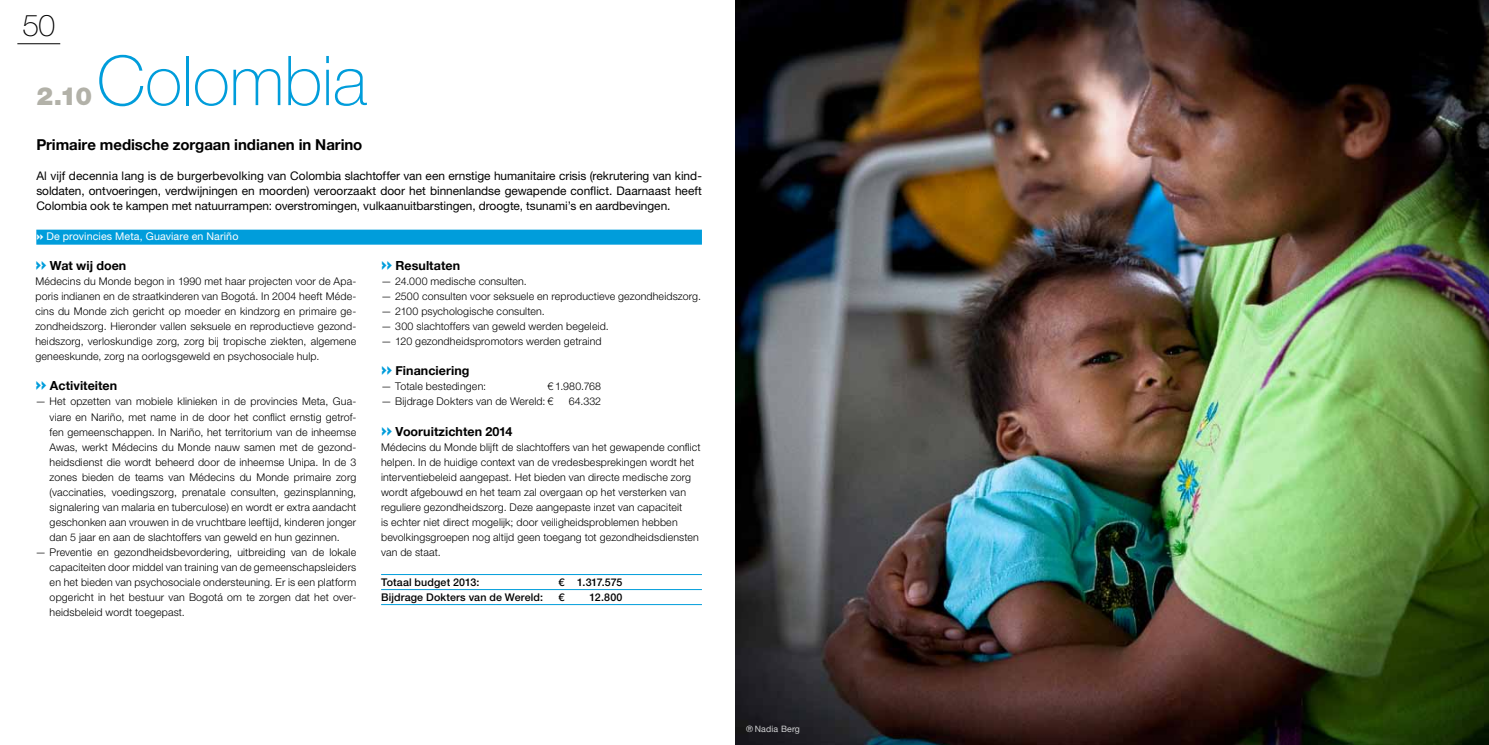
<style>
.page{position:relative;width:1489px;height:745px;background:#fff}
.page>*{position:absolute;margin:0;border:0;box-sizing:border-box;transform-origin:0 0}
.t1{font:100 68.75px "Helvetica Neue LT Std";letter-spacing:-.005em;color:#009ddb}
.t2{font:100 30px "Helvetica Neue LT Std";color:#000}
.t3{font:900 25px "Helvetica Neue LT Std";color:#b2b1a8}
.t4{font:700 15px "Helvetica Neue";letter-spacing:-.005em;color:#000}
.t5{font:700 12.5px "Helvetica Neue";letter-spacing:.005em;color:#000}
.t6{font:11.88px/15px "Helvetica Neue LT Std";letter-spacing:-.005em;color:#000;text-align:justify}
.t7{font:300 10.62px/15px "Helvetica Neue LT Std";letter-spacing:.015em;color:#000;text-align:justify}
.t8{font:500 10.62px "Helvetica Neue LT Std";letter-spacing:.015em;color:#000}
.t9{font:10.62px "Helvetica Neue LT Std";letter-spacing:.01em;color:#fff}
.t10{font:8.75px "Helvetica Neue";letter-spacing:.02em;color:#d0d1d2}
.s1{font-family:"DIN";font-weight:900}
.s2{font-family:"DIN";font-weight:900;font-size:16.25px;color:#009ddb}
</style>
<div class="page">
<hr style="left:17px;top:43px;width:43px;height:1px;background:#000">
<div style="left:36px;top:229px;width:666px;height:15px;background:#009ddb"></div>
<hr style="left:381px;top:574px;width:321px;height:1px;background:#009ddb">
<hr style="left:381px;top:589px;width:321px;height:1px;background:#009ddb">
<hr style="left:381px;top:604px;width:321px;height:1px;background:#009ddb">
<img style="left:735px;top:0;width:753px;height:744px">
<h2 class="t2" style="left:22px;top:8px;width:34px">50</h2>
<h1 class="t1" style="left:97px;top:41px;width:272px">Colombia</h1>
<h3 class="t4" style="left:36px;top:135px;width:327px">Primaire medische zorgaan indianen in Narino</h3>
<p class="t6" style="left:36px;top:168px;width:667px">Al vijf decennia lang is de burgerbevolking van Colombia slachtoffer van een ernstige humanitaire crisis (rekrutering van kind&shy;soldaten, ontvoeringen, verdwijningen en moorden) veroorzaakt door het binnenlandse gewapende conflict. Daarnaast heeft Colombia ook te kampen met natuurrampen: overstromingen, vulkaanuitbarstingen, droogte, tsunami’s en aardbevingen.</p>
<p class="t9" style="left:36px;top:230px;width:204px"><span class="s1">»</span> De provincies Meta, Guaviare en Nariño</p>
<p class="t5" style="left:35px;top:258px;width:92px"><span class="s2">››</span> Wat wij doen</p>
<p class="t7" style="left:35px;top:274px;width:322px">Médecins du Monde begon in 1990 met haar projecten voor de Apa&shy;poris indianen en de straatkinderen van Bogotá. In 2004 heeft Méde&shy;cins du Monde zich gericht op moeder en kindzorg en primaire ge&shy;zondheidszorg. Hieronder vallen seksuele en reproductieve gezond&shy;heidszorg, verloskundige zorg, zorg bij tropische ziekten, algemene geneeskunde, zorg na oorlogsgeweld en psychosociale hulp.</p>
<p class="t5" style="left:35px;top:378px;width:83px"><span class="s2">››</span> Activiteiten</p>
<p class="t7" style="left:50px;top:394px;width:308px;text-indent:-14px">— Het opzetten van mobiele klinieken in de provincies Meta, Gua&shy;viare en Nariño, met name in de door het conflict ernstig getrof&shy;fen gemeenschappen. In Nariño, het territorium van de inheemse Awas, werkt Médecins du Monde nauw samen met de gezond&shy;heidsdienst die wordt beheerd door de inheemse Unipa. In de 3 zones bieden de teams van Médecins du Monde primaire zorg (vaccinaties, voedingszorg, prenatale consulten, gezinsplanning, signalering van malaria en tuberculose) en wordt er extra aandacht geschonken aan vrouwen in de vruchtbare leeftijd, kinderen jonger dan 5 jaar en aan de slachtoffers van geweld en hun gezinnen.</p>
<p class="t7" style="left:50px;top:544px;width:308px;text-indent:-14px">— Preventie en gezondheidsbevordering, uitbreiding van de lokale capaciteiten door middel van training van de gemeenschapsleiders en het bieden van psychosociale ondersteuning. Er is een platform opgericht in het bestuur van Bogotá om te zorgen dat het over&shy;heidsbeleid wordt toegepast.</p>
<h3 class="t3" style="left:36px;top:81px;width:57px">2.10</h3>
<p class="t5" style="left:381px;top:258px;width:80px"><span class="s2">››</span> Resultaten</p>
<p class="t7" style="left:381px;top:274px;width:147px">— 24.000 medische consulten.</p>
<p class="t7" style="left:381px;top:289px;width:321px">— 2500 consulten voor seksuele en reproductieve gezondheidszorg.</p>
<p class="t7" style="left:381px;top:304px;width:165px">— 2100 psychologische consulten.</p>
<p class="t7" style="left:381px;top:319px;width:229px">— 300 slachtoffers van geweld werden begeleid.</p>
<p class="t7" style="left:381px;top:334px;width:222px">— 120 gezondheidspromotors werden getraind</p>
<p class="t5" style="left:381px;top:363px;width:90px"><span class="s2">››</span> Financiering</p>
<p class="t7" style="left:381px;top:379px;width:106px">— Totale bestedingen:</p>
<p class="t7" style="left:547px;top:379px;width:55px">€ 1.980.768</p>
<p class="t7" style="left:381px;top:394px;width:174px">— Bijdrage Dokters van de Wereld: €</p>
<p class="t7" style="left:568px;top:394px;width:34px">64.332</p>
<p class="t5" style="left:381px;top:423px;width:133px"><span class="s2">››</span> Vooruitzichten 2014</p>
<p class="t7" style="left:381px;top:439px;width:321px;text-align:left">Médecins du Monde blijft de slachtoffers van het gewapende conflict helpen. In de huidige context van de vredesbesprekingen wordt het interventiebeleid aangepast. Het bieden van directe medische zorg wordt afgebouwd en het team zal overgaan op het versterken van reguliere gezondheidszorg. Deze aangepaste inzet van capaciteit<br>is echter niet direct mogelijk; door veiligheidsproblemen hebben bevolkingsgroepen nog altijd geen toegang tot gezondheidsdiensten van de staat.</p>
<p class="t8" style="left:381px;top:575px;width:100px">Totaal budget 2013:</p>
<p class="t8" style="left:558px;top:575px;width:65px">€ 1.317.575</p>
<p class="t8" style="left:381px;top:590px;width:163px">Bijdrage Dokters van de Wereld:</p>
<p class="t8" style="left:558px;top:590px;width:7px">€</p>
<p class="t8" style="left:589px;top:590px;width:34px">12.800</p>
<p class="t10" style="left:746px;top:723px;width:55px">® Nadia Berg</p>
</div>
